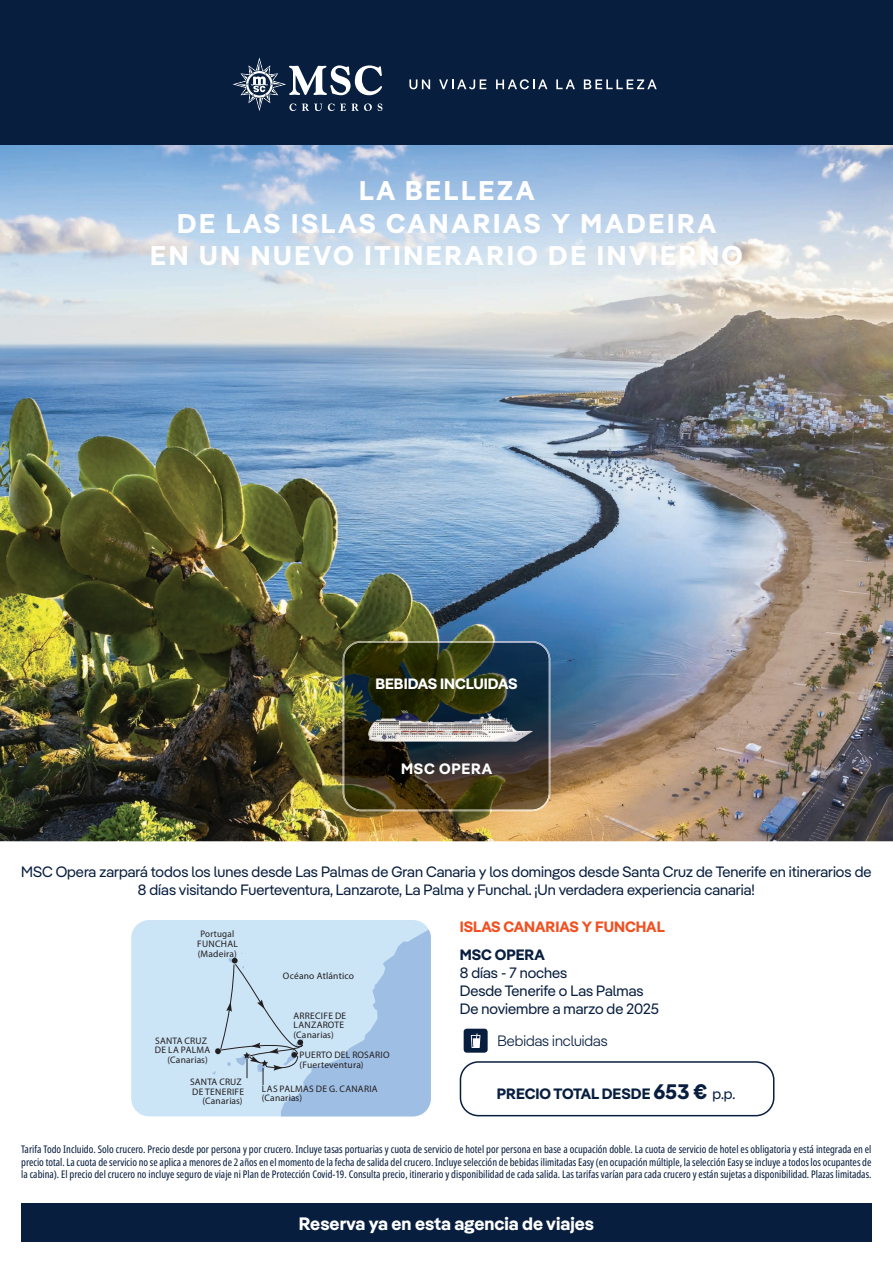
<style>
.page{position:relative;width:893px;height:1263px;background:#fff}
.page>*{position:absolute;margin:0;border:0;box-sizing:border-box;transform-origin:0 0}
.t1{font:700 27px/32.4px "MSC Pangea";letter-spacing:.1em;color:#fff;text-align:center}
.t2{font:700 18px "MSC Pangea";color:#fff}
.t3{font:15px/18px "MSC Pangea";color:#081e3f;text-align:center}
.t4{font:700 15px "MSC Pangea";color:#081e3f}
.t5{font:700 15px "MSC Pangea";color:#f05022}
.t6{font:300 15px "MSC Pangea";color:#081e3f}
.t7{font:700 15px "MSC Pangea";color:#fff}
.t8{font:700 15px "MSC Pangea";letter-spacing:.05em;color:#fff}
.t9{font:extra-condensed 10.5px/12.6px "Noto Sans";color:#081e3f;text-align:justify}
.t10{font:9.45px/9.4px "MSCGS Std";letter-spacing:.025em;color:#231f20}
.t11{font:italic 9.45px "MSCGS Std";letter-spacing:.02em;color:#231f20}
.t12{font:700 9.45px "MSCGS Std";letter-spacing:.02em;color:#231f20;scale:.95 1}
.s1{font-size:21px}
.s2{font-weight:400}
</style>
<div class="page">
<img style="left:0;top:145px;width:893px;height:696px">
<img style="left:343px;top:641px;width:207px;height:170px">
<img style="left:357px;top:706px;width:179px;height:42px">
<div style="left:0;top:0;width:893px;height:145px;background:#081e3f"></div>
<svg style="left:409px;top:79px;width:21px;height:10px"></svg>
<svg style="left:439px;top:79px;width:47px;height:10px"></svg>
<svg style="left:496px;top:79px;width:51px;height:10px"></svg>
<svg style="left:556px;top:79px;width:19px;height:10px"></svg>
<svg style="left:584px;top:79px;width:73px;height:10px"></svg>
<svg style="left:233px;top:57px;width:149px;height:54px"></svg>
<div style="left:21px;top:1203px;width:851px;height:39px;background:#081e3f"></div>
<div style="left:131px;top:920px;width:81px;height:196px;background:#cbe4f6"></div>
<svg style="left:212px;top:920px;width:219px;height:196px;background:#b9d4ec"></svg>
<div style="left:460px;top:1061px;width:314px;height:55px;border:2px solid #081e3f;border-radius:18px"></div>
<div style="left:464px;top:1029px;width:24px;height:24px;background:#081e3f;border-radius:3px"></div>
<svg style="left:471px;top:1033px;width:9px;height:15px"></svg>
<h1 class="t1" style="left:150px;top:173px;width:594px">LA BELLEZA<br>DE LAS ISLAS CANARIAS Y MADEIRA<br>EN UN NUEVO ITINERARIO DE INVIERNO</h1>
<h3 class="t7" style="left:375px;top:672px;width:144px">BEBIDAS INCLUIDAS</h3>
<h3 class="t8" style="left:401px;top:758px;width:93px">MSC OPERA</h3>
<h3 class="t3" style="left:21px;top:862px;width:852px">MSC Opera zarpará todos los lunes desde Las Palmas de Gran Canaria y los domingos desde Santa Cruz de Tenerife en itinerarios de<br>8 días visitando Fuerteventura, Lanzarote, La Palma y Funchal. ¡Un verdadera experiencia canaria!</h3>
<p class="t12" style="left:201px;top:928px;width:37px">Portugal</p>
<p class="t10" style="left:197px;top:939px;width:42px">FUNCHAL (Madeira)</p>
<p class="t10" style="left:155px;top:1035px;width:53px">SANTA CRUZ</p>
<p class="t10" style="left:155px;top:1045px;width:57px">DE LA PALMA</p>
<p class="t10" style="left:168px;top:1054px;width:42px">(Canarias)</p>
<p class="t11" style="left:283px;top:969px;width:73px">Océano Atlántico</p>
<p class="t10" style="left:294px;top:1011px;width:54px">ARRECIFE DE<br>LANZAROTE (Canarias)</p>
<p class="t10" style="left:299px;top:1050px;width:92px">PUERTO DEL ROSARIO (Fuerteventura)</p>
<p class="t10" style="left:190px;top:1077px;width:56px;text-align:right">SANTA CRUZ<br>DE TENERIFE (Canarias)</p>
<p class="t10" style="left:262px;top:1084px;width:117px">LAS PALMAS DE G. CANARIA (Canarias)</p>
<h3 class="t5" style="left:460px;top:915px;width:207px">ISLAS CANARIAS Y FUNCHAL</h3>
<h3 class="t4" style="left:460px;top:943px;width:87px">MSC OPERA</h3>
<h3 class="t3" style="left:460px;top:963px;width:201px;text-align:left">8 días - 7 noches<br>Desde Tenerife o Las Palmas<br>De noviembre a marzo de 2025</h3>
<h3 class="t6" style="left:497px;top:1030px;width:112px">Bebidas incluidas</h3>
<h3 class="t4" style="left:497px;top:1082px;width:240px">PRECIO TOTAL DESDE <span class="s1">653 €</span> <span class="s2">p.p.</span></h3>
<p class="t9" style="left:21px;top:1143px;width:852px">Tarifa Todo Incluido. Solo crucero. Precio desde por persona y por crucero. Incluye tasas portuarias y cuota de servicio de hotel por persona en base a ocupación doble. La cuota de servicio de hotel es obligatoria y está integrada en el precio total. La cuota de servicio no se aplica a menores de 2 años en el momento de la fecha de salida del crucero. Incluye selección de bebidas ilimitadas Easy (en ocupación múltiple, la selección Easy se incluye a todos los ocupantes de la cabina). El precio del crucero no incluye seguro de viaje ni Plan de Protección Covid-19. Consulta precio, itinerario y disponibilidad de cada salida. Las tarifas varían para cada crucero y están sujetas a disponibilidad. Plazas limitadas.</p>
<h2 class="t2" style="left:299px;top:1210px;width:297px">Reserva ya en esta agencia de viajes</h2>
</div>
